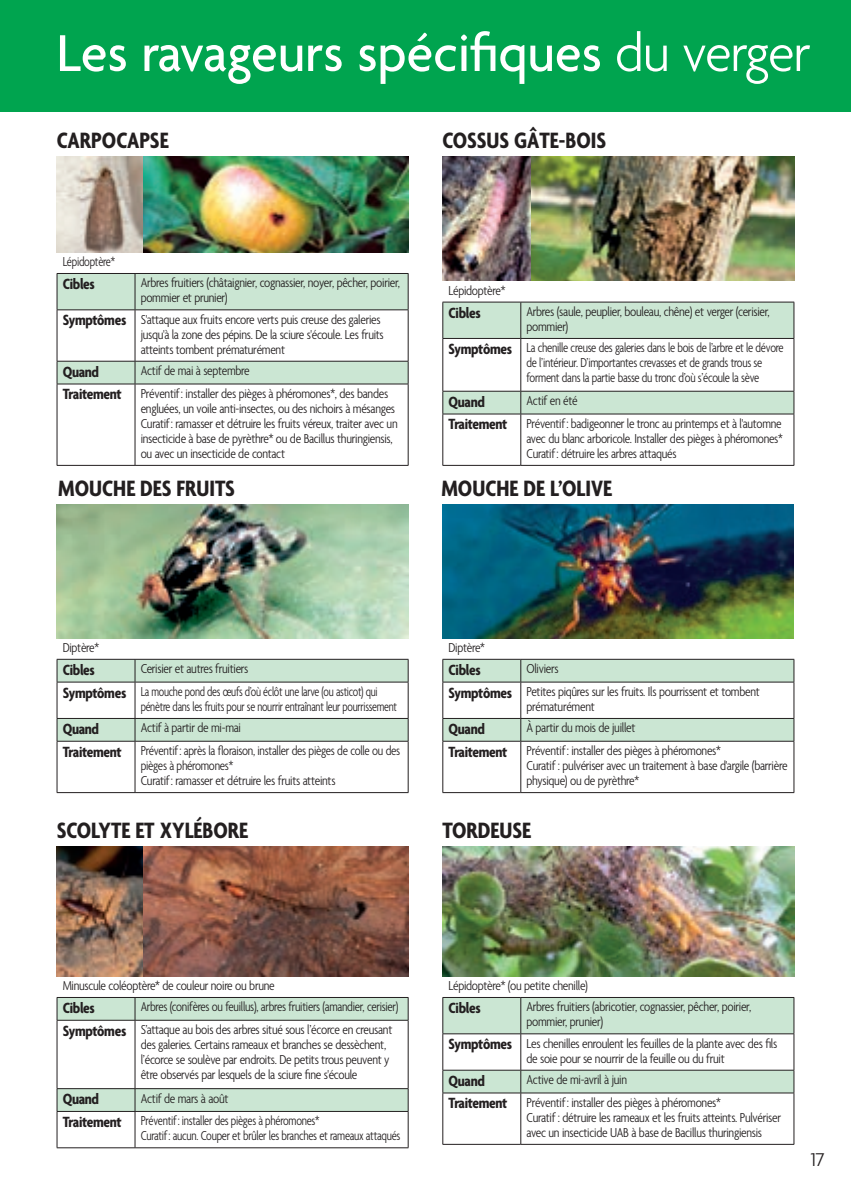
<style>
.page{position:relative;width:851px;height:1191px;background:#fff}
.page>*{position:absolute;margin:0;border:0;box-sizing:border-box;transform-origin:0 0}
.t1{font:500 56px "Agenda";color:#fff}
.t2{font:700 condensed 24px "Agenda";color:#231f20}
.t3{font:300 20px "Agenda";color:#231f20}
.t4{font:700 condensed 16px "Agenda";letter-spacing:-.02em;color:#231f20}
.t5{font:300 condensed 14px/15px "Agenda";letter-spacing:-.02em;color:#231f20}
.t6{font:300 condensed 14px/15px "Agenda";letter-spacing:-.02em;color:#231f20;scale:.96 1}
.t7{font:300 condensed 14px/15px "Agenda";letter-spacing:-.02em;color:#231f20;scale:.93 1}
.t8{font:300 condensed 14px "Agenda";letter-spacing:-.02em;color:#231f20;scale:.92 1}
.t9{font:300 condensed 14px "Agenda";letter-spacing:-.02em;color:#231f20;scale:.88 1}
.s1{font-weight:300}
.s2{font-weight:700;font-size:16px}
</style>
<div class="page">
<div style="left:0;top:0;width:850px;height:111px;background:#00a44f"></div>
<img style="left:57px;top:157px;width:351px;height:95px">
<img style="left:442px;top:157px;width:352px;height:124px">
<img style="left:57px;top:505px;width:351px;height:133px">
<img style="left:442px;top:505px;width:351px;height:133px">
<img style="left:142px;top:846px;width:266px;height:130px">
<img style="left:57px;top:846px;width:85px;height:130px">
<img style="left:442px;top:846px;width:352px;height:130px">
<svg style="left:57px;top:273px;width:352px;height:192px"></svg>
<hr style="left:57px;top:384px;width:78px;height:1px;background:#231f20">
<hr style="left:57px;top:384px;width:1px;height:81px;background:#231f20">
<hr style="left:135px;top:384px;width:273px;height:1px;background:#231f20">
<hr style="left:135px;top:384px;width:1px;height:81px;background:#231f20">
<hr style="left:408px;top:384px;width:1px;height:81px;background:#231f20">
<hr style="left:57px;top:465px;width:78px;height:1px;background:#231f20">
<hr style="left:135px;top:465px;width:273px;height:1px;background:#231f20">
<svg style="left:57px;top:659px;width:352px;height:133px"></svg>
<hr style="left:57px;top:741px;width:78px;height:1px;background:#231f20">
<hr style="left:57px;top:741px;width:1px;height:51px;background:#231f20">
<hr style="left:135px;top:741px;width:273px;height:1px;background:#231f20">
<hr style="left:135px;top:741px;width:1px;height:51px;background:#231f20">
<hr style="left:408px;top:741px;width:1px;height:51px;background:#231f20">
<hr style="left:57px;top:792px;width:78px;height:1px;background:#231f20">
<hr style="left:135px;top:792px;width:273px;height:1px;background:#231f20">
<svg style="left:57px;top:997px;width:352px;height:150px"></svg>
<hr style="left:57px;top:1111px;width:78px;height:1px;background:#231f20">
<hr style="left:57px;top:1111px;width:1px;height:36px;background:#231f20">
<hr style="left:135px;top:1111px;width:273px;height:1px;background:#231f20">
<hr style="left:135px;top:1111px;width:1px;height:36px;background:#231f20">
<hr style="left:408px;top:1111px;width:1px;height:36px;background:#231f20">
<hr style="left:57px;top:1147px;width:78px;height:1px;background:#231f20">
<hr style="left:135px;top:1147px;width:273px;height:1px;background:#231f20">
<svg style="left:442px;top:302px;width:352px;height:163px"></svg>
<hr style="left:442px;top:414px;width:78px;height:1px;background:#231f20">
<hr style="left:442px;top:414px;width:1px;height:51px;background:#231f20">
<hr style="left:520px;top:414px;width:274px;height:1px;background:#231f20">
<hr style="left:520px;top:414px;width:1px;height:51px;background:#231f20">
<hr style="left:793px;top:414px;width:1px;height:51px;background:#231f20">
<hr style="left:442px;top:465px;width:78px;height:1px;background:#231f20">
<hr style="left:520px;top:465px;width:274px;height:1px;background:#231f20">
<svg style="left:442px;top:997px;width:352px;height:147px"></svg>
<hr style="left:442px;top:1092px;width:78px;height:1px;background:#231f20">
<hr style="left:442px;top:1093px;width:1px;height:51px;background:#231f20">
<hr style="left:520px;top:1092px;width:274px;height:1px;background:#231f20">
<hr style="left:520px;top:1093px;width:1px;height:51px;background:#231f20">
<hr style="left:793px;top:1093px;width:1px;height:51px;background:#231f20">
<hr style="left:442px;top:1144px;width:78px;height:1px;background:#231f20">
<hr style="left:520px;top:1144px;width:274px;height:1px;background:#231f20">
<svg style="left:442px;top:659px;width:352px;height:133px"></svg>
<hr style="left:442px;top:741px;width:78px;height:1px;background:#231f20">
<hr style="left:442px;top:741px;width:1px;height:51px;background:#231f20">
<hr style="left:520px;top:741px;width:274px;height:1px;background:#231f20">
<hr style="left:520px;top:741px;width:1px;height:51px;background:#231f20">
<hr style="left:793px;top:741px;width:1px;height:51px;background:#231f20">
<hr style="left:442px;top:792px;width:78px;height:1px;background:#231f20">
<hr style="left:520px;top:792px;width:274px;height:1px;background:#231f20">
<h1 class="t1" style="left:56px;top:23px;width:755px">Les ravageurs spécifiques <span class="s1">du verger</span></h1>
<h2 class="t2" style="left:57px;top:128px;width:113px">CARPOCAPSE</h2>
<h2 class="t2" style="left:442px;top:128px;width:165px">COSSUS GÂTE-BOIS</h2>
<p class="t8" style="left:63px;top:254px;width:58px">Lépidoptère*</p>
<p class="t4" style="left:63px;top:275px;width:34px">Cibles</p>
<p class="t5" style="left:141px;top:276px;width:261px">Arbres fruitiers (châtaignier, cognassier, noyer, pêcher, poirier, pommier et prunier)</p>
<p class="t5" style="left:141px;top:313px;width:244px;text-indent:-78px"><span class="s2">Symptômes</span> S'attaque aux fruits encore verts puis creuse des galeries jusqu'à la zone des pépins. De la sciure s'écoule. Les fruits atteints tombent prématurément</p>
<p class="t4" style="left:63px;top:363px;width:38px">Quand</p>
<p class="t5" style="left:63px;top:360px;width:327px;line-height:22.8px;text-indent:78px">Actif de mai à septembre<br><span class="s2">Traitement</span> Préventif: installer des pièges à phéromones*, des bandes</p>
<p class="t5" style="left:141px;top:402px;width:258px">engluées, un voile anti-insectes, ou des nichoirs à mésanges Curatif: ramasser et détruire les fruits véreux, traiter avec un insecticide à base de pyrèthre* ou de Bacillus thuringiensis, ou avec un insecticide de contact</p>
<h2 class="t2" style="left:58px;top:475px;width:178px">MOUCHE DES FRUITS</h2>
<p class="t5" style="left:448px;top:283px;width:58px">Lépidoptère*</p>
<p class="t4" style="left:448px;top:304px;width:34px">Cibles</p>
<p class="t5" style="left:526px;top:305px;width:245px">Arbres (saule, peuplier, bouleau, chêne) et verger (cerisier, pommier)</p>
<p class="t7" style="left:526px;top:341px;width:278px;text-indent:-78px"><span class="s2">Symptômes</span> La chenille creuse des galeries dans le bois de l’arbre et le dévore de l’intérieur. D’importantes crevasses et de grands trous se forment dans la partie basse du tronc d’où s’écoule la sève</p>
<p class="t4" style="left:448px;top:393px;width:38px">Quand</p>
<p class="t5" style="left:448px;top:390px;width:334px;line-height:22.8px;text-indent:78px">Actif en été<br><span class="s2">Traitement</span> Préventif: badigeonner le tronc au printemps et à l'automne</p>
<p class="t5" style="left:526px;top:432px;width:258px">avec du blanc arboricole. Installer des pièges à phéromones*<br>Curatif: détruire les arbres attaqués</p>
<h2 class="t2" style="left:441px;top:475px;width:172px">MOUCHE DE L’OLIVE</h2>
<p class="t5" style="left:63px;top:641px;width:38px">Diptère*</p>
<p class="t4" style="left:63px;top:661px;width:34px">Cibles</p>
<p class="t5" style="left:63px;top:658px;width:316px;line-height:22.8px;text-indent:78px">Cerisier et autres fruitiers<br><span class="s2">Symptômes</span> La mouche pond des œufs d’où éclôt une larve (ou asticot) qui</p>
<p class="t9" style="left:141px;top:699px;width:293px">pénètre dans les fruits pour se nourrir entraînant leur pourrissement</p>
<p class="t4" style="left:63px;top:720px;width:38px">Quand</p>
<p class="t5" style="left:63px;top:717px;width:339px;line-height:22.8px;text-indent:78px">Actif à partir de mi-mai<br><span class="s2">Traitement</span> Préventif: après la floraison, installer des pièges de colle ou des</p>
<p class="t6" style="left:141px;top:759px;width:204px">pièges à phéromones*<br>Curatif: ramasser et détruire les fruits atteints</p>
<h2 class="t2" style="left:57px;top:817px;width:193px">SCOLYTE ET XYLÉBORE</h2>
<p class="t5" style="left:448px;top:641px;width:38px">Diptère*</p>
<p class="t4" style="left:448px;top:661px;width:34px">Cibles</p>
<p class="t5" style="left:448px;top:658px;width:313px;line-height:22.8px;text-indent:78px">Oliviers<br><span class="s2">Symptômes</span> Petites piqûres sur les fruits. Ils pourrissent et tombent</p>
<p class="t5" style="left:526px;top:700px;width:70px">prématurément</p>
<p class="t4" style="left:448px;top:720px;width:38px">Quand</p>
<p class="t5" style="left:448px;top:717px;width:274px;line-height:22.8px;text-align:center">À partir du mois de juillet<br><span class="s2">Traitement</span> Préventif: installer des pièges à phéromones*</p>
<p class="t5" style="left:526px;top:759px;width:262px">Curatif : pulvériser avec un traitement à base d'argile (barrière physique) ou de pyrèthre*</p>
<h2 class="t2" style="left:442px;top:817px;width:90px">TORDEUSE</h2>
<p class="t5" style="left:63px;top:979px;width:213px">Minuscule coléoptère* de couleur noire ou brune</p>
<p class="t4" style="left:63px;top:999px;width:34px">Cibles</p>
<p class="t6" style="left:63px;top:996px;width:351px;line-height:22.8px;text-indent:78px">Arbres (conifères ou feuillus), arbres fruitiers (amandier, cerisier)<br><span class="s2">Symptômes</span> S’attaque au bois des arbres situé sous l’écorce en creusant</p>
<p class="t5" style="left:141px;top:1038px;width:250px">des galeries. Certains rameaux et branches se dessèchent, l’écorce se soulève par endroits. De petits trous peuvent y être observés par lesquels de la sciure fine s'écoule</p>
<p class="t4" style="left:63px;top:1090px;width:38px">Quand</p>
<p class="t5" style="left:63px;top:1087px;width:258px;line-height:22.8px;text-indent:78px">Actif de mars à août<br><span class="s2">Traitement</span> Préventif: installer des pièges à phéromones*</p>
<p class="t8" style="left:141px;top:1128px;width:284px">Curatif: aucun. Couper et brûler les branches et rameaux attaqués</p>
<p class="t5" style="left:448px;top:979px;width:141px">Lépidoptère* (ou petite chenille)</p>
<p class="t4" style="left:448px;top:999px;width:34px">Cibles</p>
<p class="t5" style="left:526px;top:1000px;width:226px">Arbres fruitiers (abricotier, cognassier, pêcher, poirier, pommier, prunier)</p>
<p class="t5" style="left:526px;top:1036px;width:252px;text-indent:-78px"><span class="s2">Symptômes</span> Les chenilles enroulent les feuilles de la plante avec des fils de soie pour se nourrir de la feuille ou du fruit</p>
<p class="t4" style="left:448px;top:1071px;width:38px">Quand</p>
<p class="t5" style="left:448px;top:1069px;width:274px;line-height:22.8px;text-indent:78px">Active de mi-avril à juin<br><span class="s2">Traitement</span> Préventif: installer des pièges à phéromones*</p>
<p class="t5" style="left:526px;top:1110px;width:256px">Curatif : détruire les rameaux et les fruits atteints. Pulvériser avec un insecticide UAB à base de Bacillus thuringiensis</p>
<h3 class="t3" style="left:810px;top:1148px;width:16px">17</h3>
</div>
